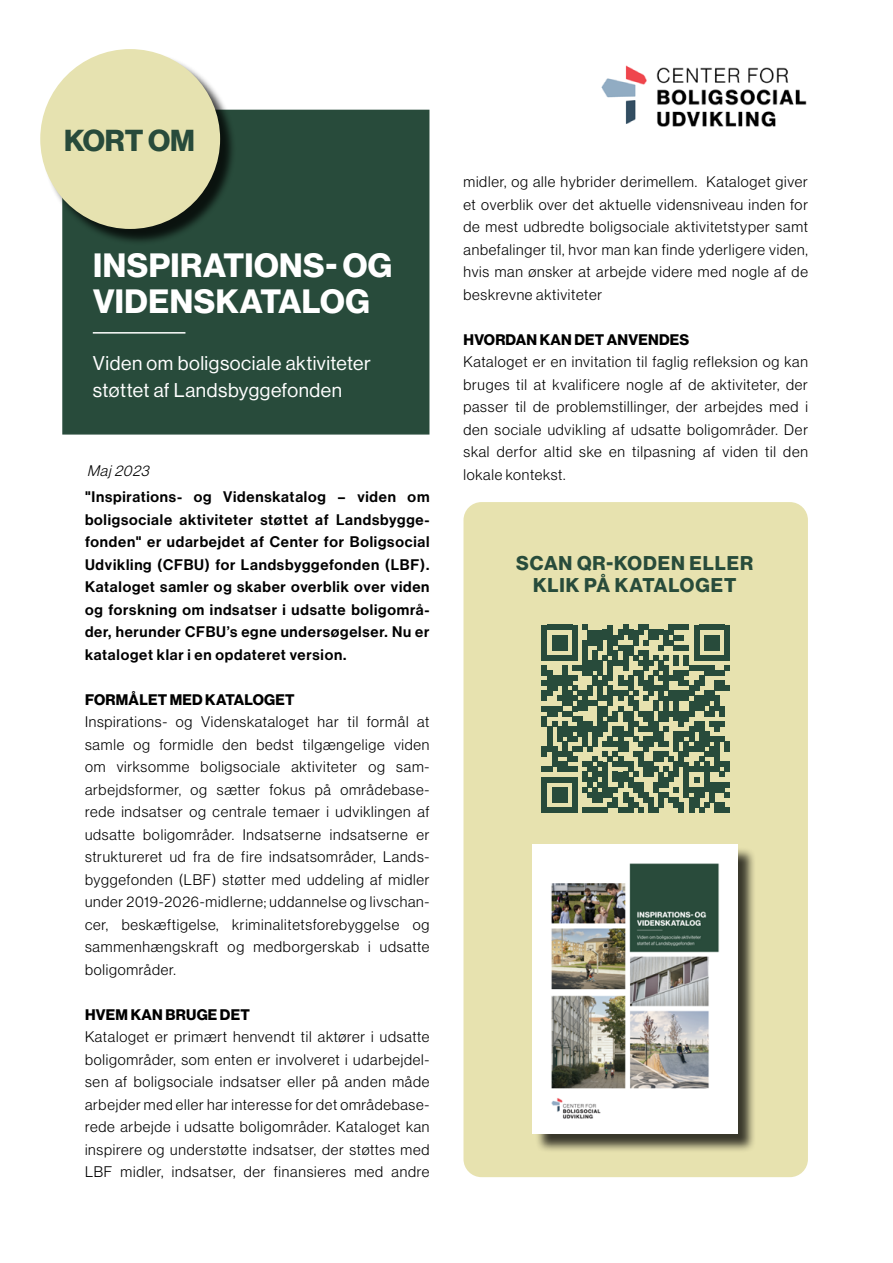
<style>
.page{position:relative;width:893px;height:1263px;background:#fff}
.page>*{position:absolute;margin:0;border:0;box-sizing:border-box;transform-origin:0 0}
.t1{font:700 33px/36px "Haas Grot Disp 75";letter-spacing:.015em;color:#fff}
.t2{font:700 29.7px "Haas Grot Disp 75";color:#284b3b}
.t3{font:19.5px/27px "Haas Grot Disp 55 Roman";letter-spacing:.03em;color:#fff}
.t4{font:700 19.5px/22.5px "Haas Grot Disp 75";letter-spacing:.05em;color:#284c3b;text-align:center}
.t5{font:300 15px/22.5px "Haas Grot Disp 45";letter-spacing:.05em;color:#000;text-align:justify}
.t6{font:500 15px/22.5px "Haas Grot Disp 65";letter-spacing:.05em;color:#000;text-align:justify}
.t7{font:700 15px "Haas Grot Disp 75";letter-spacing:.015em;color:#000}
.t8{font:italic 300 15px "Haas Grot Disp 45";color:#000}
</style>
<div class="page">
<div style="left:463px;top:502px;width:345px;height:675px;background:#e7e2af;border-radius:18px"></div>
<div style="left:62px;top:110px;width:367px;height:325px;background:#284b3b;border:2px solid #284b3b"></div>
<hr style="left:93px;top:332px;width:92px;height:2px;background:#fff">
<div style="left:43px;top:52px;width:194px;height:194px;background:#000;opacity:.75"></div>
<div style="left:40px;top:49px;width:180px;height:180px;background:#e6e2b0;border-radius:50%"></div>
<img style="left:601px;top:65px;width:206px;height:62px">
<svg style="left:542px;top:625px;width:187px;height:187px"></svg>
<div style="left:535px;top:846px;width:221px;height:306px;background:#000;opacity:.75"></div>
<img style="left:533px;top:845px;width:204px;height:289px">
<h2 class="t2" style="left:64px;top:123px;width:132px">KORT OM</h2>
<h1 class="t1" style="left:93px;top:248px;width:301px">INSPIRATIONS- OG<br>VIDENSKATALOG</h1>
<h3 class="t3" style="left:93px;top:349px;width:279px">Viden om boligsociale aktiviteter støttet af Landsbyggefonden</h3>
<p class="t8" style="left:87px;top:462px;width:67px">Maj 2023</p>
<p class="t6" style="left:85px;top:486px;width:346px">"Inspirations- og Videnskatalog – viden om boligsociale aktiviteter støttet af Landsbygge&shy;fonden" er udarbejdet af Center for Boligsocial Udvikling (CFBU) for Landsbyggefonden (LBF).<br>Kataloget samler og skaber overblik over viden og forskning om indsatser i udsatte boligområ&shy;der, herunder CFBU’s egne undersøgelser. Nu er kataloget klar i en opdateret version.</p>
<p class="t7" style="left:85px;top:690px;width:211px">FORMÅLET MED KATALOGET</p>
<p class="t5" style="left:85px;top:711px;width:346px">Inspirations- og Videnskataloget har til formål at samle og formidle den bedst tilgængelige viden om virksomme boligsociale aktiviteter og sam&shy;arbejdsformer, og sætter fokus på områdebase&shy;rede indsatser og centrale temaer i udviklingen af udsatte boligområder. Indsatserne indsatserne er struktureret ud fra de fire indsatsområder, Lands&shy;byggefonden (LBF) støtter med uddeling af midler under 2019-2026-midlerne; uddannelse og livschan&shy;cer, beskæftigelse, kriminalitetsforebyggelse og sammenhængskraft og medborgerskab i udsatte boligområder.</p>
<p class="t7" style="left:85px;top:1005px;width:166px">HVEM KAN BRUGE DET</p>
<p class="t5" style="left:85px;top:1026px;width:346px">Kataloget er primært henvendt til aktører i udsatte boligområder, som enten er involveret i udarbejdel&shy;sen af boligsociale indsatser eller på anden måde arbejder med eller har interesse for det områdebase&shy;rede arbejde i udsatte boligområder. Kataloget kan inspirere og understøtte indsatser, der støttes med LBF midler, indsatser, der finansieres med andre</p>
<p class="t5" style="left:463px;top:171px;width:346px">midler, og alle hybrider derimellem. Kataloget giver et overblik over det aktuelle vidensniveau inden for de mest udbredte boligsociale aktivitetstyper samt anbefalinger til, hvor man kan finde yderligere viden, hvis man ønsker at arbejde videre med nogle af de beskrevne aktiviteter</p>
<p class="t7" style="left:464px;top:330px;width:227px">HVORDAN KAN DET ANVENDES</p>
<p class="t5" style="left:463px;top:351px;width:346px">Kataloget er en invitation til faglig refleksion og kan bruges til at kvalificere nogle af de aktiviteter, der passer til de problemstillinger, der arbejdes med i den sociale udvikling af udsatte boligområder. Der skal derfor altid ske en tilpasning af viden til den lokale kontekst.</p>
<h3 class="t4" style="left:516px;top:552px;width:238px">SCAN QR-KODEN ELLER<br>KLIK PÅ KATALOGET</h3>
</div>
